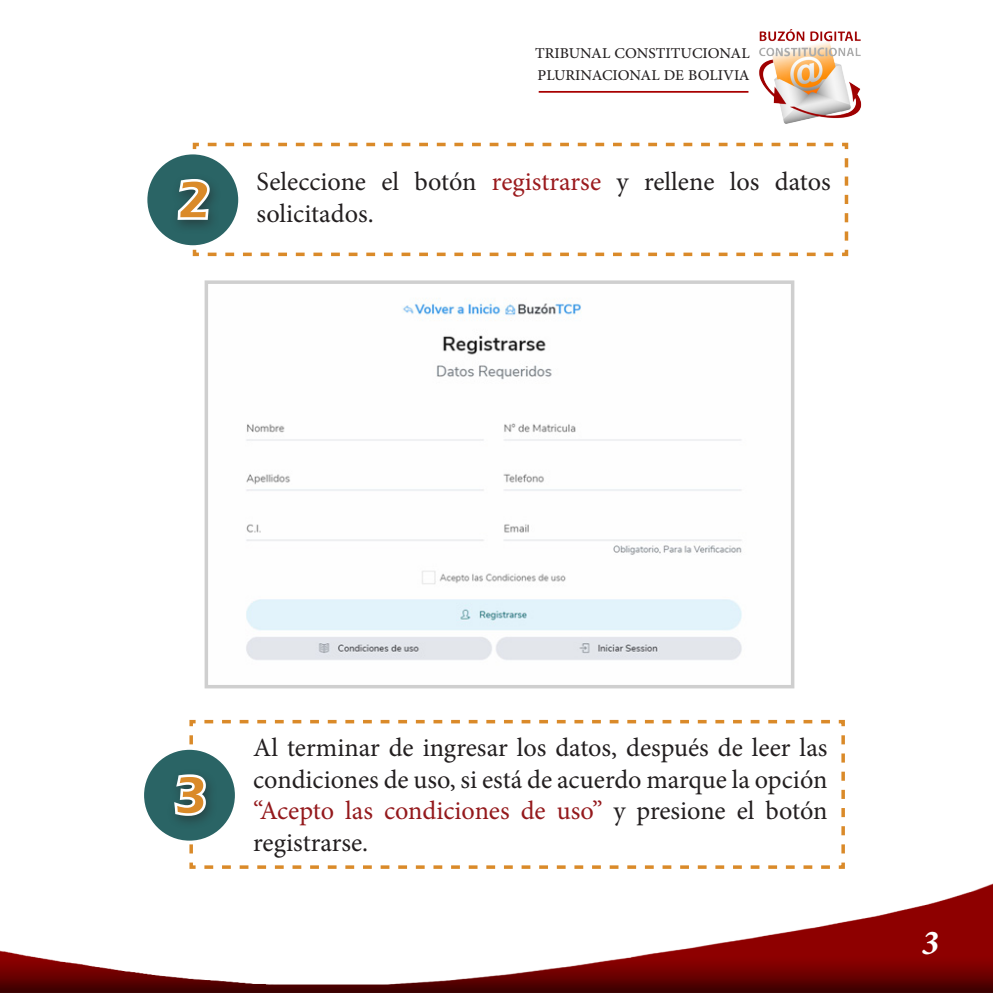
<style>
.page{position:relative;width:993px;height:993px;background:#fff}
.page>*{position:absolute;margin:0;border:0;box-sizing:border-box;transform-origin:0 0}
.t1{font:600 52.5px "Eras ITC";color:#da8a29}
.t2{font:italic 700 35px "Minion Pro";color:#fff}
.t3{font:26.25px/31.5px "Minion Pro";color:#231f20}
.t4{font:21px/22.8px "Adobe Arabic";color:#231f20}
.s1{color:#9b1b1e}
.s2{color:#94191c}
</style>
<div class="page">
<img style="left:748px;top:29px;width:114px;height:95px">
<hr style="left:538px;top:91px;width:210px;height:2px;background:#a80000">
<img style="left:0;top:884px;width:992px;height:108px">
<svg style="left:192px;top:142px;width:657px;height:115px"></svg>
<div style="left:146px;top:153px;width:93px;height:93px;background:#2a6465;border-radius:50%"></div>
<div style="left:146px;top:153px;width:94px;height:94px;border:2px solid #fff;border-radius:50%"></div>
<svg style="left:175px;top:158px;width:37px;height:87px"></svg>
<img style="left:246px;top:299px;width:496px;height:361px">
<div style="left:204px;top:280px;width:590px;height:408px;border:4px solid #cfcfcf"></div>
<svg style="left:189px;top:719px;width:656px;height:150px"></svg>
<div style="left:143px;top:748px;width:93px;height:93px;background:#2a6465;border-radius:50%"></div>
<svg style="left:171px;top:735px;width:39px;height:122px"></svg>
<p class="t4" style="left:535px;top:39px;width:216px">TRIBUNAL CONSTITUCIONAL<br>PLURINACIONAL DE BOLIVIA</p>
<p class="t1" style="left:178px;top:170px;width:34px">2</p>
<p class="t3" style="left:256px;top:166px;width:575px">Seleccione el botón <span class="s1">registrarse</span> y rellene los datos solicitados.</p>
<p class="t1" style="left:174px;top:765px;width:34px">3</p>
<p class="t3" style="left:253px;top:731px;width:575px;text-align:justify">Al terminar de ingresar los datos, después de leer las condiciones de uso, si está de acuerdo marque la opción <span class="s2">“Acepto las condiciones de uso”</span> y presione el botón registrarse.</p>
<h2 class="t2" style="left:921px;top:917px;width:19px">3</h2>
</div>
